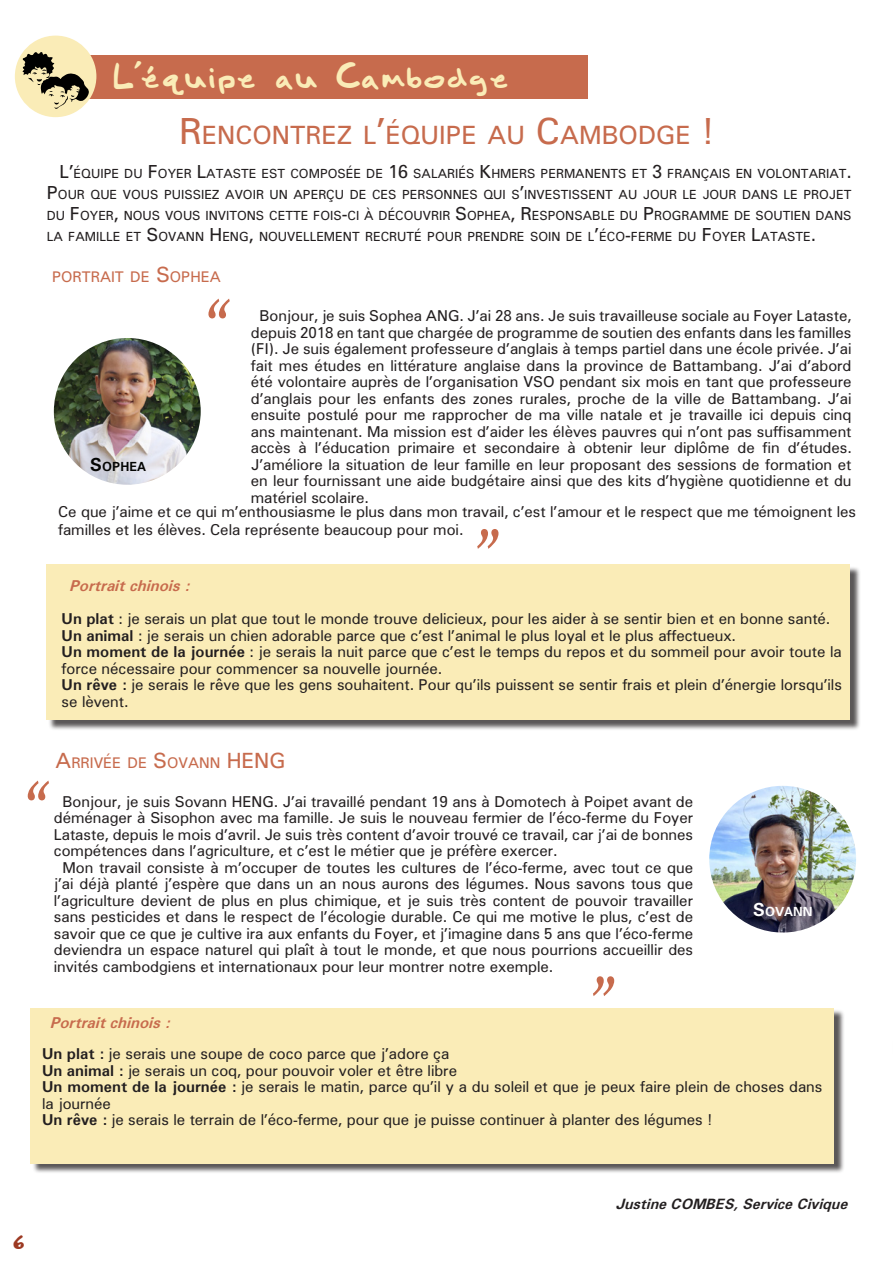
<style>
.page{position:relative;width:893px;height:1263px;background:#fff}
.page>*{position:absolute;margin:0;border:0;box-sizing:border-box;transform-origin:0 0}
.t1{font:82.5px "Monotype Corsiva";color:#c76b4d}
.t2{font:34.5px "Child's Play";color:#faecb7}
.t3{font:25.2px "Free Universal";color:#c76b4d}
.t4{font:21px "Child's Play";color:#9c3922}
.t5{font:15px/16.5px "Free Universal";color:#231f20}
.t6{font:italic 700 15px "Free Universal";color:#c76b4d}
.t7{font:14.7px "Free Universal";color:#c76b4d}
.t8{font:italic 700 14.25px "Free Universal";color:#231f20}
.t9{font:12.6px/21px "Free Universal";color:#231f20;text-align:justify}
.t10{font:700 12.6px "Free Universal";color:#fff}
.t11{font:700 12.6px "Free Universal";color:#040503}
.s1{font-size:36px}
.s2{font-size:18px}
.s3{font-size:21px}
.s4{font-weight:700}
</style>
<div class="page">
<div style="left:48px;top:566px;width:812px;height:165px;background:#231f20;opacity:.75"></div>
<div style="left:46px;top:565px;width:804px;height:155px;background:#faecb7"></div>
<div style="left:85px;top:55px;width:503px;height:43px;background:#c76b4d"></div>
<div style="left:15px;top:36px;width:81px;height:81px;background:#faecb7;border-radius:50%"></div>
<svg style="left:23px;top:52px;width:66px;height:57px"></svg>
<img style="left:54px;top:338px;width:147px;height:147px;border-radius:73px">
<div style="left:32px;top:1009px;width:812px;height:165px;background:#231f20;opacity:.75"></div>
<div style="left:30px;top:1008px;width:804px;height:155px;background:#faecb7"></div>
<img style="left:709px;top:786px;width:147px;height:146px;border-radius:73px">
<p class="t2" style="left:113px;top:59px;width:399px">L'équipe au Cambodge</p>
<p class="t3" style="left:179px;top:117px;width:537px"><span class="s1">R</span>ENCONTREZ L<span class="s1">’</span>ÉQUIPE AU <span class="s1">C</span>AMBODGE <span class="s1">!</span></p>
<p class="t9" style="left:47px;top:162px;width:806px;text-indent:13px"><span class="s2">L’</span>ÉQUIPE DU <span class="s2">F</span> OYER <span class="s2">L</span>ATASTE EST COMPOSÉE DE <span class="s2">16</span> SALARIÉS <span class="s2">K</span>HMERS PERMANENTS ET <span class="s2">3</span> FRANÇAIS EN VOLONTARIAT<span class="s2">.<br>P</span>OUR QUE VOUS PUISSIEZ AVOIR UN APERÇU DE CES PERSONNES QUI S<span class="s2">’</span>INVESTISSENT AU JOUR LE JOUR DANS LE PROJET DU <span class="s2">F</span>OYER<span class="s2">,</span> NOUS VOUS INVITONS CETTE FOIS<span class="s2">-</span>CI À DÉCOUVRIR <span class="s2">S</span>OPHEA<span class="s2">, R</span>ESPONSABLE DU <span class="s2">P</span>ROGRAMME DE SOUTIEN DANS LA FAMILLE ET <span class="s2">S</span>OVANN <span class="s2">H</span> ENG<span class="s2">,</span> NOUVELLEMENT RECRUTÉ POUR PRENDRE SOIN DE L<span class="s2">’</span>ÉCO<span class="s2">-</span>FERME DU <span class="s2">F</span>OYER <span class="s2">L</span>ATASTE<span class="s2">.</span></p>
<p class="t7" style="left:52px;top:267px;width:170px">PORTRAIT DE <span class="s3">S</span>OPHEA</p>
<p class="t11" style="left:90px;top:457px;width:58px"><span class="s2">S</span>OPHEA</p>
<p class="t1" style="left:193px;top:280px;width:30px">“</p>
<p class="t5" style="left:251px;top:307px;width:602px;text-align:justify;text-indent:9px">Bonjour, je suis Sophea ANG. J’ai 28 ans. Je suis travailleuse sociale au Foyer Lataste, depuis 2018 en tant que chargée de programme de soutien des enfants dans les familles (FI). Je suis également professeure d’anglais à temps partiel dans une école privée. J’ai fait mes études en littérature anglaise dans la province de Battambang. J’ai d’abord été volontaire auprès de l’organisation VSO pendant six mois en tant que professeure d’anglais pour les enfants des zones rurales, proche de la ville de Battambang. J’ai ensuite postulé pour me rapprocher de ma ville natale et je travaille ici depuis cinq ans maintenant. Ma mission est d’aider les élèves pauvres qui n’ont pas suffisamment accès à l’éducation primaire et secondaire à obtenir leur diplôme de fin d’études.<br>J’améliore la situation de leur famille en leur proposant des sessions de formation et en leur fournissant une aide budgétaire ainsi que des kits d’hygiène quotidienne et du matériel scolaire.</p>
<p class="t5" style="left:58px;top:502px;width:799px;line-height:18px">Ce que j’aime et ce qui m’enthousiasme le plus dans mon travail, c’est l’amour et le respect que me témoignent les familles et les élèves. Cela représente beaucoup pour moi.</p>
<p class="t1" style="left:461px;top:510px;width:31px">”</p>
<p class="t6" style="left:70px;top:575px;width:121px">Portrait chinois :</p>
<p class="t5" style="left:62px;top:610px;width:770px"><span class="s4">Un plat</span> : je serais un plat que tout le monde trouve delicieux, pour les aider à se sentir bien et en bonne santé.</p>
<p class="t5" style="left:62px;top:627px;width:676px"><span class="s4">Un animal</span> : je serais un chien adorable parce que c’est l’animal le plus loyal et le plus affectueux.</p>
<p class="t5" style="left:62px;top:643px;width:782px"><span class="s4">Un moment de la journée</span> : je serais la nuit parce que c’est le temps du repos et du sommeil pour avoir toute la force nécessaire pour commencer sa nouvelle journée.</p>
<p class="t5" style="left:62px;top:676px;width:782px"><span class="s4">Un rêve :</span> je serais le rêve que les gens souhaitent. Pour qu’ils puissent se sentir frais et plein d’énergie lorsqu’ils se lèvent.</p>
<p class="t7" style="left:56px;top:752px;width:186px"><span class="s3">A</span>RRIVÉE DE <span class="s3">S</span>OVANN <span class="s3">HENG</span></p>
<p class="t1" style="left:13px;top:762px;width:30px">“</p>
<p class="t5" style="left:54px;top:793px;width:641px;text-align:justify;text-indent:9px">Bonjour, je suis Sovann HENG. J’ai travaillé pendant 19 ans à Domotech à Poipet avant de déménager à Sisophon avec ma famille. Je suis le nouveau fermier de l’éco-ferme du Foyer Lataste, depuis le mois d’avril. Je suis très content d’avoir trouvé ce travail, car j’ai de bonnes compétences dans l’agriculture, et c’est le métier que je préfère exercer.</p>
<p class="t5" style="left:54px;top:859px;width:641px;text-align:justify;text-indent:9px">Mon travail consiste à m’occuper de toutes les cultures de l’éco-ferme, avec tout ce que j’ai déjà planté j’espère que dans un an nous aurons des légumes. Nous savons tous que l’agriculture devient de plus en plus chimique, et je suis très content de pouvoir travailler sans pesticides et dans le respect de l’écologie durable. Ce qui me motive le plus, c’est de savoir que ce que je cultive ira aux enfants du Foyer, et j’imagine dans 5 ans que l’éco-ferme deviendra un espace naturel qui plaît à tout le monde, et que nous pourrions accueillir des invités cambodgiens et internationaux pour leur montrer notre exemple.</p>
<p class="t1" style="left:577px;top:958px;width:31px">”</p>
<p class="t10" style="left:772px;top:901px;width:43px"><span class="s2">S</span>ITHA</p>
<p class="t10" style="left:753px;top:903px;width:61px"><span class="s2">S</span>OVANN</p>
<p class="t6" style="left:51px;top:1012px;width:121px">Portrait chinois :</p>
<p class="t5" style="left:42px;top:1045px;width:409px"><span class="s4">Un plat :</span> je serais une soupe de coco parce que j’adore ça</p>
<p class="t5" style="left:42px;top:1061px;width:416px"><span class="s4">Un animal :</span> je serais un coq, pour pouvoir voler et être libre</p>
<p class="t5" style="left:42px;top:1078px;width:782px"><span class="s4">Un moment de la journée :</span> je serais le matin, parce qu’il y a du soleil et que je peux faire plein de choses dans la journée</p>
<p class="t5" style="left:42px;top:1111px;width:672px"><span class="s4">Un rêve :</span> je serais le terrain de l’éco-ferme, pour que je puisse continuer à planter des légumes !</p>
<h3 class="t4" style="left:13px;top:1232px;width:15px">6</h3>
<p class="t8" style="left:616px;top:1194px;width:234px">Justine COMBES, Service Civique</p>
</div>
